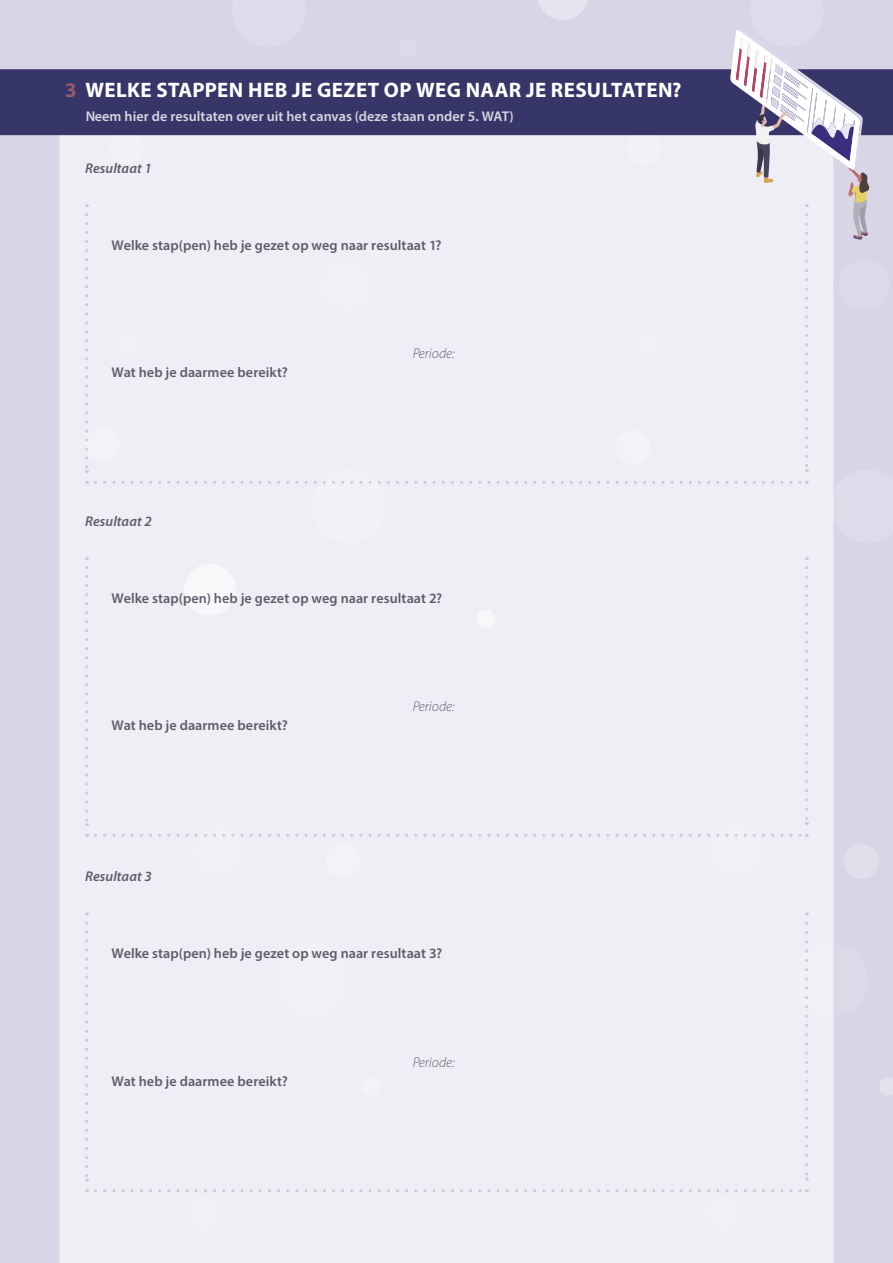
<style>
.page{position:relative;width:893px;height:1263px;background:#d7d5e6}
.page>*{position:absolute;margin:0;border:0;box-sizing:border-box;transform-origin:0 0}
.t1{font:700 21px "Myriad Pro";letter-spacing:.015em;color:#fff}
.t2{font:600 14.25px "Myriad Pro";letter-spacing:.005em;color:#3a384a}
.t3{font:600 14.25px "Myriad Pro";letter-spacing:.005em;color:#fff}
.t4{font:italic 600 14.25px "Myriad Pro";letter-spacing:.005em;color:#3a384a}
.t5{font:italic 300 14.25px "Myriad Pro";color:#3a384a}
.s1{color:#965b6a}
</style>
<div class="page">
<svg style="left:880px;top:1078px;width:13px;height:17px"></svg>
<div style="left:60px;top:136px;width:773px;height:1127px;background:#efeef5"></div>
<div style="left:0;top:69px;width:85px;height:66px;background:#373669"></div>
<svg style="left:85px;top:567px;width:3px;height:259px"></svg>
<svg style="left:85px;top:923px;width:3px;height:258px"></svg>
<div style="left:96px;top:1189px;width:711px;height:44px;background:#efeef5"></div>
<div style="left:96px;top:557px;width:712px;height:324px;background:#efeef5"></div>
<div style="left:791px;top:923px;width:43px;height:257px;background:#efeef5"></div>
<svg style="left:85px;top:0;width:808px;height:548px"></svg>
<h1 class="t1" style="left:65px;top:76px;width:618px"><span class="s1">3</span> WELKE STAPPEN HEB JE GEZET OP WEG NAAR JE RESULTATEN?</h1>
<p class="t3" style="left:85px;top:107px;width:430px">Neem hier de resultaten over uit het canvas (deze staan onder 5. WAT)</p>
<p class="t4" style="left:85px;top:159px;width:68px">Resultaat 1</p>
<p class="t2" style="left:112px;top:236px;width:332px">Welke stap(pen) heb je gezet op weg naar resultaat 1?</p>
<p class="t2" style="left:112px;top:363px;width:178px">Wat heb je daarmee bereikt?</p>
<p class="t4" style="left:85px;top:512px;width:68px">Resultaat 2</p>
<p class="t5" style="left:412px;top:346px;width:44px">Periode:</p>
<p class="t2" style="left:112px;top:589px;width:332px">Welke stap(pen) heb je gezet op weg naar resultaat 2?</p>
<p class="t2" style="left:112px;top:716px;width:178px">Wat heb je daarmee bereikt?</p>
<p class="t4" style="left:85px;top:867px;width:68px">Resultaat 3</p>
<p class="t5" style="left:412px;top:699px;width:44px">Periode:</p>
<p class="t2" style="left:112px;top:944px;width:332px">Welke stap(pen) heb je gezet op weg naar resultaat 3?</p>
<p class="t2" style="left:112px;top:1072px;width:178px">Wat heb je daarmee bereikt?</p>
<p class="t5" style="left:412px;top:1054px;width:44px">Periode:</p>
</div>
